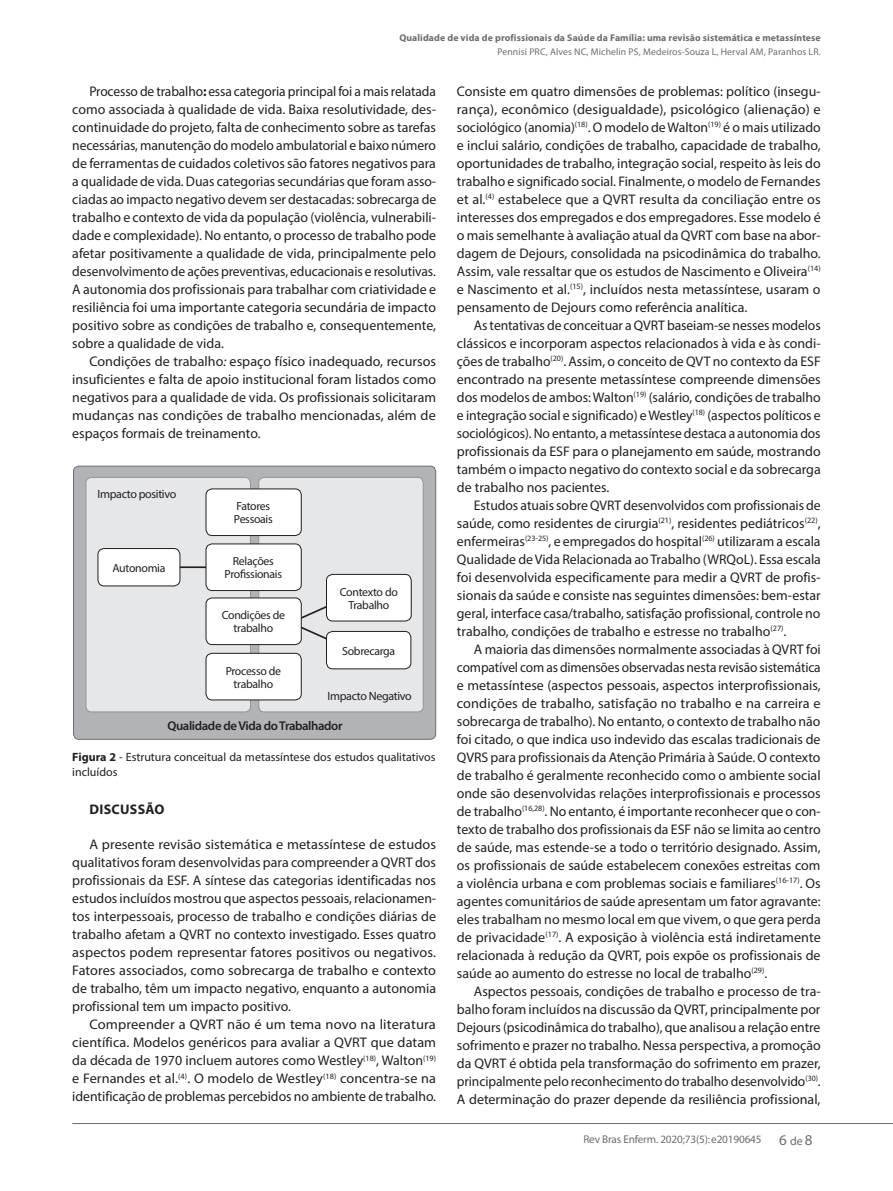
<style>
.page{position:relative;width:893px;height:1191px;background:#fff}
.page>*{position:absolute;margin:0;border:0;box-sizing:border-box;transform-origin:0 0}
.t1{font:13.95px/18px "Myriad Pro";color:#231f20;text-align:justify}
.t2{font:13.95px/18px "Myriad Pro";color:#231f20;text-align:justify;scale:1.04 1}
.t3{font:700 13.95px "Myriad Pro";letter-spacing:.02em;color:#231f20}
.t4{font:600 12.75px "Myriad Pro";letter-spacing:-.03em;color:#231f20}
.t5{font:12px/14.4px "Myriad Pro";color:#231f20}
.t6{font:12px "Myriad Pro";letter-spacing:-.03em;color:#231f20}
.t7{font:11.85px/13px "Myriad Pro";letter-spacing:-.025em;color:#231f20;text-align:center}
.t8{font:11.25px "Myriad Pro";letter-spacing:-.015em;color:#6c6d70}
.t9{font:700 9.75px "Myriad Pro";letter-spacing:.01em;color:#6c6d70}
.t10{font:9.75px "Myriad Pro";letter-spacing:.01em;color:#6c6d70}
.s1{font-weight:700}
.s2{font-style:italic}
.s3{font-size:15px}
.s4{font-size:12px}
</style>
<div class="page">
<hr style="left:72px;top:1123px;width:821px;height:1px;background:#6c6d70">
<div style="left:74px;top:466px;width:362px;height:273px;background:#b2b3b7;border-radius:6px"></div>
<div style="left:73px;top:466px;width:363px;height:273px;border:1px solid #6c6d70;border-radius:6px"></div>
<div style="left:86px;top:477px;width:164px;height:235px;background:#e6e7e9;border-radius:6px"></div>
<div style="left:86px;top:477px;width:165px;height:235px;border:1px solid #939598;border-radius:6px"></div>
<div style="left:259px;top:477px;width:164px;height:235px;background:#e6e7e9;border-radius:6px"></div>
<div style="left:258px;top:477px;width:166px;height:235px;border:1px solid #939598;border-radius:6px"></div>
<svg style="left:279px;top:588px;width:94px;height:66px"></svg>
<div style="left:326px;top:574px;width:85px;height:47px;background:#fff;border-radius:6px"></div>
<div style="left:326px;top:574px;width:86px;height:47px;border:1px solid #231f20;border-radius:6px"></div>
<div style="left:326px;top:631px;width:85px;height:38px;background:#fff;border-radius:6px"></div>
<div style="left:326px;top:631px;width:85px;height:38px;border:1px solid #231f20;border-radius:6px"></div>
<hr style="left:152px;top:566px;width:89px;height:2px;background:#231f20">
<div style="left:98px;top:548px;width:82px;height:38px;background:#fff;border-radius:6px"></div>
<div style="left:98px;top:548px;width:82px;height:38px;border:1px solid #231f20;border-radius:6px"></div>
<div style="left:206px;top:489px;width:95px;height:46px;background:#fff;border-radius:6px"></div>
<div style="left:206px;top:488px;width:96px;height:48px;border:1px solid #231f20;border-radius:6px"></div>
<div style="left:206px;top:653px;width:95px;height:47px;background:#fff;border-radius:6px"></div>
<div style="left:206px;top:653px;width:96px;height:47px;border:1px solid #231f20;border-radius:6px"></div>
<div style="left:206px;top:544px;width:95px;height:46px;background:#fff;border-radius:6px"></div>
<div style="left:206px;top:543px;width:96px;height:48px;border:1px solid #231f20;border-radius:6px"></div>
<div style="left:206px;top:598px;width:95px;height:46px;background:#fff;border-radius:6px"></div>
<div style="left:206px;top:597px;width:96px;height:48px;border:1px solid #231f20;border-radius:6px"></div>
<p class="t9" style="left:399px;top:33px;width:423px">Qualidade de vida de profissionais da Saúde da Família: uma revisão sistemática e metassíntese</p>
<p class="t10" style="left:497px;top:46px;width:325px">Pennisi PRC, Alves NC, Michelin PS, Medeiros-Souza L, Herval AM, Paranhos LR.</p>
<p class="t1" style="left:72px;top:82px;width:365px;text-indent:17px">Processo de trabalho<span class="s1">:</span> essa categoria principal foi a mais relatada como associada à qualidade de vida. Baixa resolutividade, des&shy;continuidade do projeto, falta de conhecimento sobre as tarefas necessárias, manutenção do modelo ambulatorial e baixo número de ferramentas de cuidados coletivos são fatores negativos para a qualidade de vida. Duas categorias secundárias que foram asso&shy;ciadas ao impacto negativo devem ser destacadas: sobrecarga de trabalho e contexto de vida da população (violência, vulnerabili&shy;dade e complexidade). No entanto, o processo de trabalho pode afetar positivamente a qualidade de vida, principalmente pelo desenvolvimento de ações preventivas, educacionais e resolutivas.<br>A autonomia dos profissionais para trabalhar com criatividade e resiliência foi uma importante categoria secundária de impacto positivo sobre as condições de trabalho e, consequentemente, sobre a qualidade de vida.</p>
<p class="t1" style="left:72px;top:352px;width:365px;text-indent:17px">Condições de trabalho<span class="s2">:</span> espaço físico inadequado, recursos insuficientes e falta de apoio institucional foram listados como negativos para a qualidade de vida. Os profissionais solicitaram mudanças nas condições de trabalho mencionadas, além de espaços formais de treinamento.</p>
<p class="t1" style="left:457px;top:82px;width:365px">Consiste em quatro dimensões de problemas: político (insegu&shy;rança), econômico (desigualdade), psicológico (alienação) e sociológico (anomia)<sup>(18)</sup>. O modelo de Walton<sup>(19)</sup> é o mais utilizado e inclui salário, condições de trabalho, capacidade de trabalho, oportunidades de trabalho, integração social, respeito às leis do trabalho e significado social. Finalmente, o modelo de Fernandes et al.<sup>(4)</sup> estabelece que a QVRT resulta da conciliação entre os interesses dos empregados e dos empregadores. Esse modelo é o mais semelhante à avaliação atual da QVRT com base na abor&shy;dagem de Dejours, consolidada na psicodinâmica do trabalho.<br>Assim, vale ressaltar que os estudos de Nascimento e Oliveira<sup>(14) </sup>e Nascimento et al.<sup>(15)</sup>, incluídos nesta metassíntese, usaram o pensamento de Dejours como referência analítica.</p>
<p class="t1" style="left:457px;top:316px;width:365px;text-indent:17px">As tentativas de conceituar a QVRT baseiam-se nesses modelos clássicos e incorporam aspectos relacionados à vida e às condi&shy;ções de trabalho<sup>(20)</sup>. Assim, o conceito de QVT no contexto da ESF encontrado na presente metassíntese compreende dimensões dos modelos de ambos: Walton<sup>(19)</sup> (salário, condições de trabalho e integração social e significado) e Westley<sup>(18)</sup> (aspectos políticos e sociológicos). No entanto, a metassíntese destaca a autonomia dos profissionais da ESF para o planejamento em saúde, mostrando também o impacto negativo do contexto social e da sobrecarga de trabalho nos pacientes.</p>
<p class="t1" style="left:457px;top:496px;width:365px;text-indent:17px">Estudos atuais sobre QVRT desenvolvidos com profissionais de saúde, como residentes de cirurgia<sup>(21)</sup>, residentes pediátricos<sup>(22)</sup>, enfermeiras<sup>(23-25)</sup>, e empregados do hospital<sup>(26)</sup> utilizaram a escala Qualidade de Vida Relacionada ao Trabalho (WRQoL). Essa escala foi desenvolvida especificamente para medir a QVRT de profis&shy;sionais da saúde e consiste nas seguintes dimensões: bem-estar geral, interface casa/trabalho, satisfação profissional, controle no trabalho, condições de trabalho e estresse no trabalho<sup>(27)</sup>.</p>
<p class="t1" style="left:457px;top:640px;width:365px;text-indent:17px">A maioria das dimensões normalmente associadas à QVRT foi compatível com as dimensões observadas nesta revisão sistemática e metassíntese (aspectos pessoais, aspectos interprofissionais, condições de trabalho, satisfação no trabalho e na carreira e sobrecarga de trabalho). No entanto, o contexto de trabalho não foi citado, o que indica uso indevido das escalas tradicionais de QVRS para profissionais da Atenção Primária à Saúde. O contexto de trabalho é geralmente reconhecido como o ambiente social onde são desenvolvidas relações interprofissionais e processos de trabalho<sup>(16,28)</sup>. No entanto, é importante reconhecer que o con&shy;texto de trabalho dos profissionais da ESF não se limita ao centro de saúde, mas estende-se a todo o território designado. Assim, os profissionais de saúde estabelecem conexões estreitas com a violência urbana e com problemas sociais e familiares<sup>(16-17)</sup>. Os agentes comunitários de saúde apresentam um fator agravante: eles trabalham no mesmo local em que vivem, o que gera perda de privacidade<sup>(17)</sup>. A exposição à violência está indiretamente relacionada à redução da QVRT, pois expõe os profissionais de saúde ao aumento do estresse no local de trabalho<sup>(29)</sup>.</p>
<p class="t1" style="left:457px;top:982px;width:365px;text-indent:17px">Aspectos pessoais, condições de trabalho e processo de tra&shy;balho foram incluídos na discussão da QVRT, principalmente por Dejours (psicodinâmica do trabalho), que analisou a relação entre sofrimento e prazer no trabalho. Nessa perspectiva, a promoção da QVRT é obtida pela transformação do sofrimento em prazer, principalmente pelo reconhecimento do trabalho desenvolvido<sup>(30)</sup>.<br>A determinação do prazer depende da resiliência profissional,</p>
<p class="t6" style="left:98px;top:486px;width:80px">Impacto positivo</p>
<p class="t7" style="left:234px;top:499px;width:40px;text-align:left">Fatores<br>Pessoais</p>
<p class="t7" style="left:225px;top:554px;width:59px">Relações<br>Profissionais</p>
<p class="t7" style="left:222px;top:608px;width:65px">Condições de trabalho</p>
<p class="t7" style="left:113px;top:561px;width:54px">Autonomia</p>
<p class="t7" style="left:340px;top:585px;width:60px">Contexto do<br>Trabalho</p>
<p class="t7" style="left:342px;top:644px;width:55px">Sobrecarga</p>
<p class="t7" style="left:226px;top:664px;width:57px">Processo de trabalho</p>
<p class="t6" style="left:327px;top:689px;width:86px">Impacto Negativo</p>
<p class="t4" style="left:167px;top:717px;width:177px">Qualidade de Vida do Trabalhador</p>
<p class="t5" style="left:72px;top:750px;width:365px"><span class="s1">Figura 2</span> - Estrutura conceitual da metassíntese dos estudos qualitativos incluídos</p>
<p class="t3" style="left:89px;top:802px;width:77px">DISCUSSÃO</p>
<p class="t1" style="left:72px;top:835px;width:365px;text-indent:17px">A presente revisão sistemática e metassíntese de estudos qualitativos foram desenvolvidas para compreender a QVRT dos profissionais da ESF. A síntese das categorias identificadas nos estudos incluídos mostrou que aspectos pessoais, relacionamen&shy;tos interpessoais, processo de trabalho e condições diárias de trabalho afetam a QVRT no contexto investigado. Esses quatro aspectos podem representar fatores positivos ou negativos.<br>Fatores associados, como sobrecarga de trabalho e contexto de trabalho, têm um impacto negativo, enquanto a autonomia profissional tem um impacto positivo.</p>
<p class="t2" style="left:72px;top:1015px;width:351px;text-indent:17px">Compreender a QVRT não é um tema novo na literatura científica. Modelos genéricos para avaliar a QVRT que datam da década de 1970 incluem autores como Westley<sup>(18)</sup>, Walton<sup>(19) </sup>e Fernandes et al.<sup>(4)</sup>. O modelo de Westley<sup>(18)</sup> concentra-se na identificação de problemas percebidos no ambiente de trabalho.</p>
<p class="t8" style="left:583px;top:1132px;width:231px">Rev Bras Enferm. 2020;73(5):e20190645 <span class="s3">6</span> <span class="s4">de</span> <span class="s3">8</span></p>
</div>
